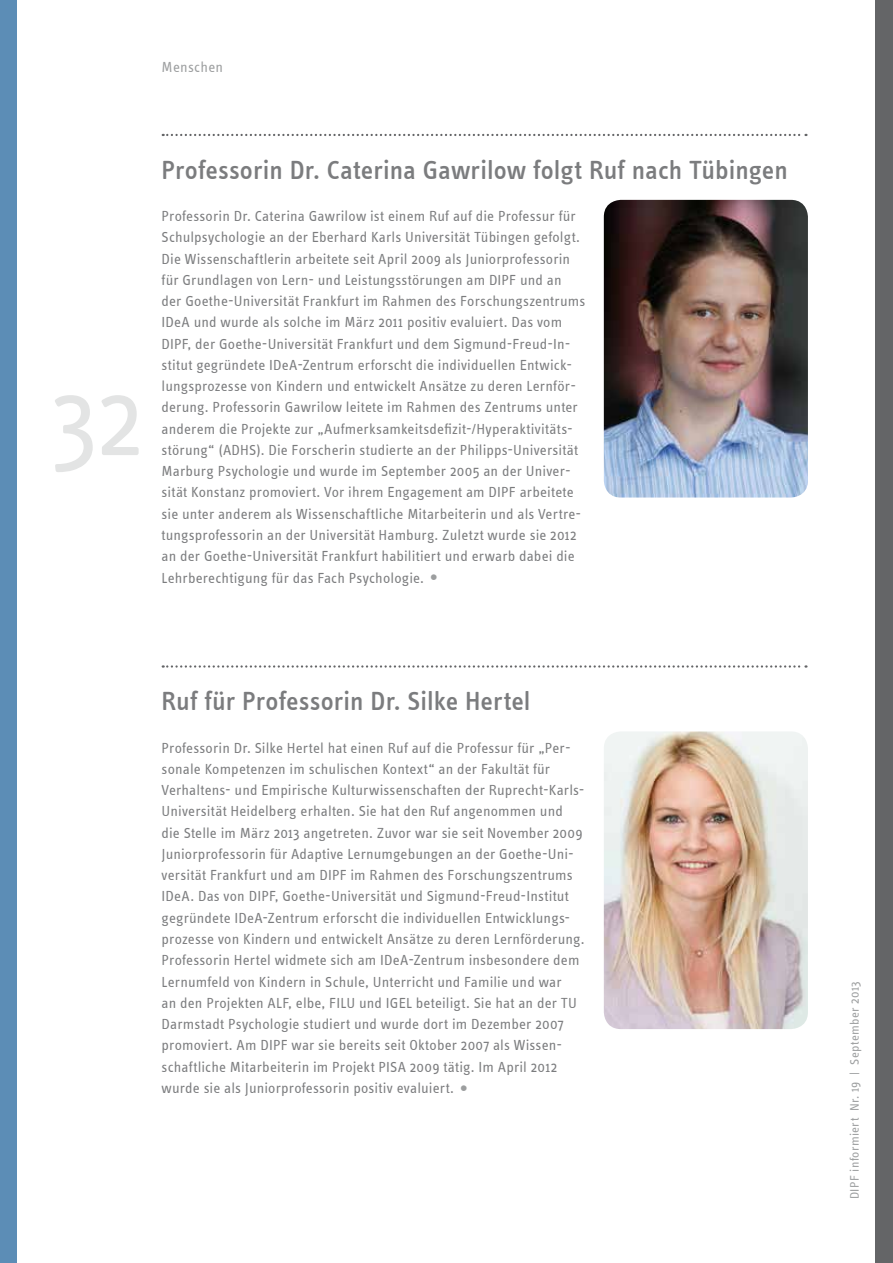
<style>
.page{position:relative;width:893px;height:1263px;background:#fff}
.page>*{position:absolute;margin:0;border:0;box-sizing:border-box;transform-origin:0 0}
.t1{font:108px "Info Text";color:#e3e4e4}
.t2{font:45px "Info Text";color:#9c9e9f}
.t3{font:500 27px "Info Text";letter-spacing:.005em;color:#7b7c7e}
.t4{font:15px/21.3px "Info Text";letter-spacing:.01em;color:#7b7c7e}
.t5{font:15px "Info Text";letter-spacing:.02em;color:#9c9e9f}
.t6{font:12.75px "Info Text";letter-spacing:.025em;color:#9c9e9f}
</style>
<div class="page">
<svg style="left:163px;top:134px;width:643px;height:2px"></svg>
<svg style="left:163px;top:665px;width:643px;height:3px"></svg>
<img style="left:604px;top:200px;width:204px;height:297px">
<img style="left:604px;top:731px;width:204px;height:298px">
<div style="left:0;top:0;width:17px;height:1263px;background:#5c8db6"></div>
<div style="left:876px;top:0;width:17px;height:1263px;background:#646567"></div>
<p class="t5" style="left:162px;top:59px;width:63px">Menschen</p>
<h1 class="t1" style="left:51px;top:362px;width:95px">32</h1>
<h3 class="t3" style="left:162px;top:155px;width:628px">Professorin Dr. Caterina Gawrilow folgt Ruf nach Tübingen</h3>
<p class="t4" style="left:162px;top:206px;width:425px">Professorin Dr. Caterina Gawrilow ist einem Ruf auf die Professur für Schulpsychologie an der Eberhard Karls Universität Tübingen gefolgt.<br>Die Wissenschaftlerin arbeitete seit April 2009 als Juniorprofessorin für Grundlagen von Lern- und Leistungsstörungen am DIPF und an der Goethe-Universität Frankfurt im Rahmen des Forschungszentrums IDeA und wurde als solche im März 2011 positiv evaluiert. Das vom DIPF, der Goethe-Universität Frankfurt und dem Sigmund-Freud-In&shy;stitut gegründete IDeA-Zentrum erforscht die individuellen Entwick&shy;lungsprozesse von Kindern und entwickelt Ansätze zu deren Lernför&shy;derung. Professorin Gawrilow leitete im Rahmen des Zentrums unter anderem die Projekte zur „Aufmerksamkeitsdefizit-/Hyperaktivitäts&shy;störung“ (ADHS). Die Forscherin studierte an der Philipps-Universität Marburg Psychologie und wurde im September 2005 an der Univer&shy;sität Konstanz promoviert. Vor ihrem Engagement am DIPF arbeitete sie unter anderem als Wissenschaftliche Mitarbeiterin und als Vertre&shy;tungsprofessorin an der Universität Hamburg. Zuletzt wurde sie 2012 an der Goethe-Universität Frankfurt habilitiert und erwarb dabei die Lehrberechtigung für das Fach Psychologie.</p>
<h2 class="t2" style="left:428px;top:541px;width:13px">.</h2>
<h3 class="t3" style="left:162px;top:686px;width:370px">Ruf für Professorin Dr. Silke Hertel</h3>
<p class="t4" style="left:162px;top:737px;width:424px">Professorin Dr. Silke Hertel hat einen Ruf auf die Professur für „Per&shy;sonale Kompetenzen im schulischen Kontext“ an der Fakultät für Verhaltens- und Empirische Kulturwissenschaften der Ruprecht-Karls-Universität Heidelberg erhalten. Sie hat den Ruf angenommen und die Stelle im März 2013 angetreten. Zuvor war sie seit November 2009<br>Juniorprofessorin für Adaptive Lernumgebungen an der Goethe-Uni&shy;versität Frankfurt und am DIPF im Rahmen des Forschungszentrums IDeA. Das von DIPF, Goethe-Universität und Sigmund-Freud-Institut gegründete IDeA-Zentrum erforscht die individuellen Entwicklungs&shy;prozesse von Kindern und entwickelt Ansätze zu deren Lernförderung.<br>Professorin Hertel widmete sich am IDeA-Zentrum insbesondere dem Lernumfeld von Kindern in Schule, Unterricht und Familie und war<br>an den Projekten ALF, elbe, FILU und IGEL beteiligt. Sie hat an der TU Darmstadt Psychologie studiert und wurde dort im Dezember 2007 promoviert. Am DIPF war sie bereits seit Oktober 2007 als Wissen&shy;schaftliche Mitarbeiterin im Projekt PISA 2009 tätig. Im April 2012 wurde sie als Juniorprofessorin positiv evaluiert.</p>
<h2 class="t2" style="left:458px;top:1052px;width:13px">.</h2>
<p class="t6" style="left:848px;top:1199px;width:220px;rotate:-90deg">DIPF informiert Nr. 19 | September 2013</p>
</div>
